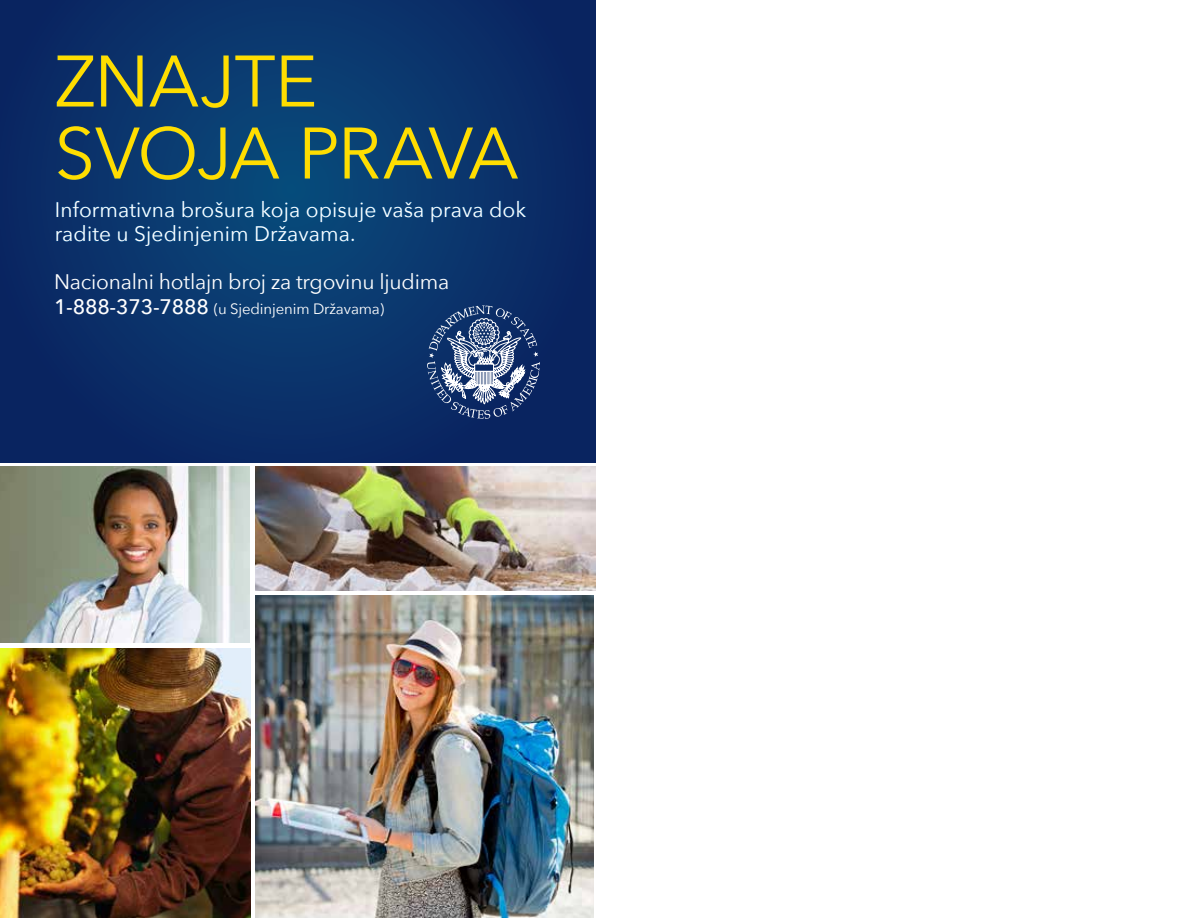
<style>
.page{position:relative;width:1188px;height:918px;background:#fff}
.page>*{position:absolute;margin:0;border:0;box-sizing:border-box;transform-origin:0 0}
.t1{font:72px/72px "Avenir Next";letter-spacing:-.02em;color:#fd0}
.t2{font:21px/24px "Avenir Next";letter-spacing:.005em;color:#fff}
.t3{font:15px "Avenir Next";letter-spacing:-.01em;color:#fff}
.s1{font-weight:500;font-size:21px}
</style>
<div class="page">
<svg style="left:0;top:0;width:595px;height:462px;background:#0a2e67"></svg>
<div style="left:57px;top:55px;width:461px;height:125px;background:#0076c0;opacity:.35"></div>
<img style="left:0;top:648px;width:251px;height:270px">
<img style="left:0;top:467px;width:249px;height:175px">
<svg style="left:427px;top:305px;width:113px;height:114px;background:#465e8a"></svg>
<div style="left:57px;top:201px;width:469px;height:45px;background:#0076c0;opacity:.35"></div>
<img style="left:255px;top:467px;width:340px;height:124px">
<img style="left:255px;top:595px;width:339px;height:323px">
<h1 class="t1" style="left:55px;top:42px;width:466px">ZNAJTE<br>SVOJA PRAVA</h1>
<p class="t2" style="left:55px;top:197px;width:473px">Informativna brošura koja opisuje vaša prava dok radite u Sjedinjenim Državama.</p>
<p class="t2" style="left:54px;top:269px;width:397px">Nacionalni hotlajn broj za trgovinu ljudima</p>
<p class="t3" style="left:54px;top:296px;width:332px"><span class="s1">1-888-373-7888</span> (u Sjedinjenim Državama)</p>
</div>
